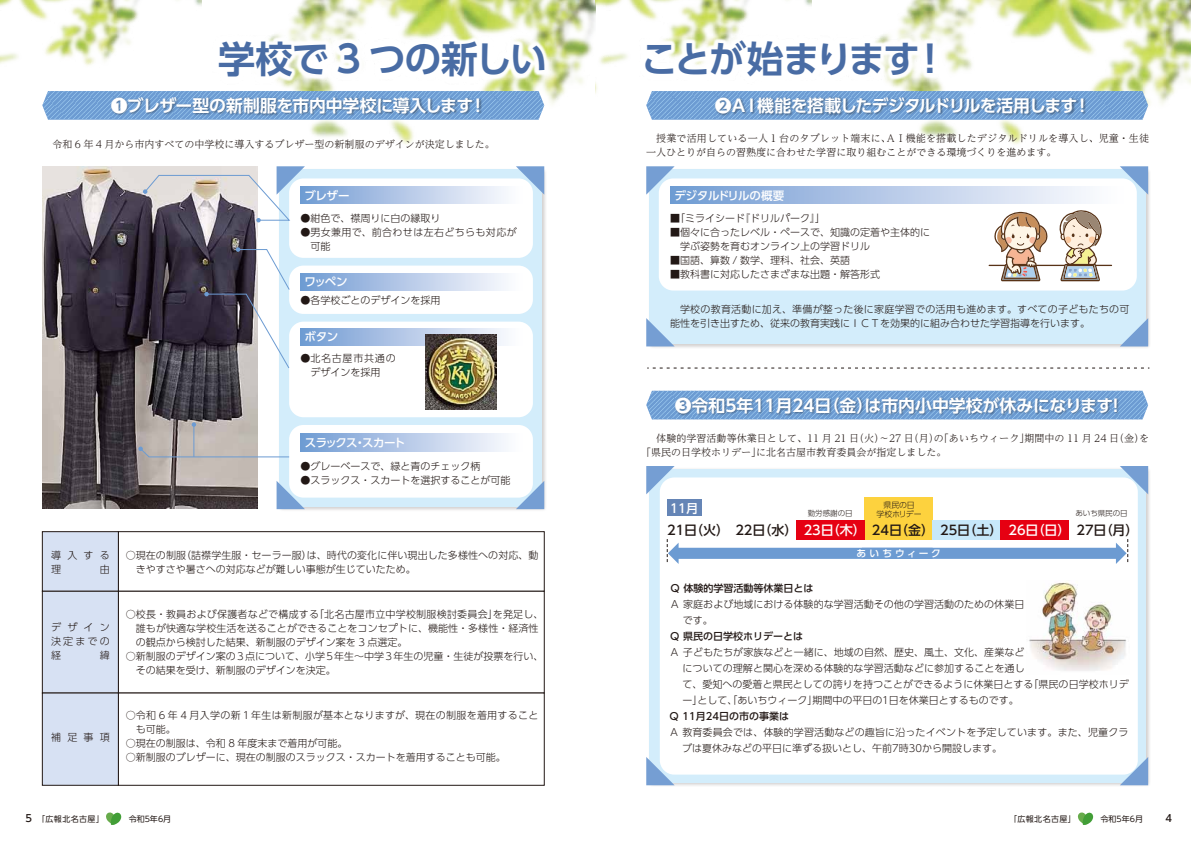
<style>
.page{position:relative;width:1191px;height:842px;background:#fff}
.page>*{position:absolute;margin:0;border:0;box-sizing:border-box;transform-origin:0 0}
.t1{font:700 37px "UD Shin Go Pro De";letter-spacing:-.055em;color:#496ca4}
.t2{font:700 37px "UD Shin Go Pro De";letter-spacing:-.025em;color:#496ca4}
.t3{font:700 16.9px "UD Shin Go Pro De";color:#fff}
.t4{font:700 16.9px "UD Shin Go Pro De";letter-spacing:-.06em;color:#fff}
.t5{font:700 16.9px "UD Shin Go Pro De";letter-spacing:-.02em;color:#fff}
.t6{font:500 13px "UD Shin Go Pro";letter-spacing:-.005em;color:#221815}
.t7{font:500 12.3px "UD Shin Go Pro";color:#fff}
.t8{font:500 11.5px "UD Shin Go Pro";letter-spacing:-.045em;color:#fff}
.t9{font:500 11.5px "UD Shin Go Pro";letter-spacing:-.025em;color:#fff}
.t10{font:300 10px/14px "UD Shin Go Pro";letter-spacing:.005em;color:#221815}
.t11{font:300 10px/14px "UD Reimin Pro";color:#221815}
.t12{font:300 10px/14px "UD Shin Go Pro";letter-spacing:.025em;color:#221815}
.t13{font:300 10px/14px "UD Shin Go Pro";letter-spacing:.03em;color:#221815}
.t14{font:500 10px "UD Shin Go Pro";color:#221815}
.t15{font:300 10px/14px "UD Shin Go Pro";letter-spacing:.035em;color:#221815}
.t16{font:300 10px/14px "UD Shin Go Pro";letter-spacing:.075em;color:#221815;text-align:center}
.t17{font:500 9.7px "UD Shin Go Pro";color:#fff}
.t18{font:8px "UD Shin Go Pro";letter-spacing:.025em;color:#221815}
.t19{font:300 7.9px/8.9px "UD Shin Go Pro";letter-spacing:-.01em;color:#221815;text-align:center}
.t20{font:300 7.5px "UD Shin Go Pro";color:#221815}
.s1{color:#fff}
.s2{font-weight:500;font-size:10px}
</style>
<div class="page">
<img style="left:920px;top:0;width:271px;height:167px">
<img style="left:310px;top:127px;width:235px;height:40px">
<img style="left:0;top:0;width:139px;height:169px">
<div style="left:42px;top:531px;width:77px;height:60px;background:#d7e1f3;border:1px solid #221815"></div>
<div style="left:118px;top:531px;width:426px;height:60px;background:#fff;border:1px solid #221815"></div>
<div style="left:42px;top:591px;width:77px;height:102px;background:#d7e1f3;border:1px solid #221815"></div>
<div style="left:118px;top:591px;width:426px;height:102px;background:#fff;border:1px solid #221815"></div>
<div style="left:42px;top:693px;width:77px;height:92px;background:#d7e1f3;border:1px solid #221815"></div>
<div style="left:118px;top:693px;width:426px;height:92px;background:#fff"></div>
<img style="left:277px;top:167px;width:269px;height:343px">
<div style="left:279px;top:169px;width:262px;height:337px;background:#d3edfb"></div>
<svg style="left:516px;top:166px;width:28px;height:29px"></svg>
<svg style="left:516px;top:481px;width:28px;height:28px"></svg>
<svg style="left:276px;top:481px;width:29px;height:28px"></svg>
<div style="left:289px;top:178px;width:244px;height:80px;background:#fff;border-radius:14px"></div>
<img style="left:647px;top:167px;width:503px;height:181px">
<div style="left:649px;top:169px;width:496px;height:175px;background:#d3edfb"></div>
<svg style="left:1119px;top:166px;width:29px;height:29px"></svg>
<svg style="left:646px;top:166px;width:28px;height:29px"></svg>
<svg style="left:1119px;top:318px;width:29px;height:28px"></svg>
<svg style="left:646px;top:318px;width:28px;height:28px"></svg>
<div style="left:659px;top:178px;width:477px;height:113px;background:#fff;border-radius:14px"></div>
<img style="left:647px;top:467px;width:503px;height:319px">
<div style="left:649px;top:469px;width:496px;height:313px;background:#d3edfb"></div>
<svg style="left:1119px;top:466px;width:29px;height:28px"></svg>
<svg style="left:646px;top:466px;width:28px;height:28px"></svg>
<svg style="left:1119px;top:757px;width:29px;height:28px"></svg>
<svg style="left:646px;top:757px;width:28px;height:28px"></svg>
<div style="left:660px;top:477px;width:477px;height:298px;background:#fff;border-radius:14px"></div>
<div style="left:289px;top:322px;width:244px;height:95px;background:#fff;border-radius:14px"></div>
<div style="left:289px;top:266px;width:244px;height:48px;background:#fff;border-radius:14px"></div>
<div style="left:289px;top:425px;width:244px;height:73px;background:#fff;border-radius:14px"></div>
<img style="left:43px;top:166px;width:214px;height:342px">
<img style="left:1029px;top:582px;width:97px;height:89px">
<div style="left:300px;top:434px;width:225px;height:17px;background:linear-gradient(to right,#719bd3,#fff)"></div>
<div style="left:300px;top:186px;width:225px;height:18px;background:linear-gradient(to right,#719ad3,#fff)"></div>
<div style="left:670px;top:186px;width:458px;height:18px;background:linear-gradient(to right,#719bd3,#fff)"></div>
<div style="left:300px;top:273px;width:225px;height:18px;background:linear-gradient(to right,#719bd3,#fff)"></div>
<svg style="left:42px;top:91px;width:133px;height:29px;background:#7ba8d9"></svg>
<img style="left:109px;top:96px;width:66px;height:27px">
<svg style="left:988px;top:91px;width:160px;height:29px;background:#7ba7d8"></svg>
<img style="left:988px;top:96px;width:106px;height:26px">
<img style="left:175px;top:0;width:813px;height:127px">
<svg style="left:646px;top:391px;width:502px;height:28px;background:#7ca8d9"></svg>
<img style="left:673px;top:395px;width:449px;height:25px">
<div style="left:300px;top:328px;width:225px;height:18px;background:linear-gradient(to right,#719bd3,#fff)"></div>
<img style="left:425px;top:334px;width:72px;height:75px">
<svg style="left:138px;top:447px;width:152px;height:11px"></svg>
<svg style="left:192px;top:422px;width:4px;height:5px"></svg>
<hr style="left:193px;top:425px;width:1px;height:32px;background:#6c9bd2">
<svg style="left:204px;top:247px;width:86px;height:122px"></svg>
<svg style="left:143px;top:166px;width:162px;height:56px"></svg>
<svg style="left:647px;top:368px;width:502px;height:1px"></svg>
<svg style="left:988px;top:210px;width:124px;height:72px"></svg>
<div style="left:864px;top:497px;width:68px;height:42px;background:#fdd23e"></div>
<div style="left:796px;top:520px;width:68px;height:19px;background:#e60012"></div>
<div style="left:932px;top:520px;width:68px;height:19px;background:#c7e8fa"></div>
<div style="left:1000px;top:520px;width:68px;height:19px;background:#e60012"></div>
<svg style="left:667px;top:539px;width:461px;height:25px"></svg>
<div style="left:667px;top:500px;width:34px;height:16px;background:#6585b6"></div>
<svg style="left:1077px;top:812px;width:16px;height:13px"></svg>
<svg style="left:106px;top:812px;width:16px;height:13px"></svg>
<h1 class="t2" style="left:218px;top:29px;width:330px">学校で 3 つの新しい</h1>
<h1 class="t1" style="left:604px;top:29px;width:346px">　ことが始まります！</h1>
<h2 class="t5" style="left:111px;top:92px;width:377px">❶ブレザー型の新制服を市内中学校に導入します！</h2>
<h2 class="t4" style="left:714px;top:92px;width:377px">❷ＡＩ機能を搭載したデジタルドリルを活用します！</h2>
<p class="t11" style="left:42px;top:136px;width:454px">　令和 6 年 4 月から市内すべての中学校に導入するブレザー型の新制服のデザインが決定しました。</p>
<p class="t11" style="left:646px;top:131px;width:504px">　授業で活用している一人 1 台のタブレット端末に、ＡＩ機能を搭載したデジタルドリルを導入し、児童・生徒一人ひとりが自らの習熟度に合わせた学習に取り組むことができる環境づくりを進めます。</p>
<p class="t8" style="left:305px;top:186px;width:46px">ブレザー</p>
<p class="t10" style="left:300px;top:211px;width:141px">●紺色で、襟周りに白の縁取り</p>
<p class="t15" style="left:310px;top:225px;width:208px;text-indent:-10px">●男女兼用で、前合わせは左右どちらも対応が可能</p>
<p class="t8" style="left:304px;top:272px;width:44px">ワッペン</p>
<p class="t10" style="left:300px;top:293px;width:141px">●各学校ごとのデザインを採用</p>
<p class="t8" style="left:305px;top:328px;width:35px">ボタン</p>
<p class="t16" style="left:300px;top:351px;width:97px">●北名古屋市共通のデザインを採用</p>
<p class="t8" style="left:305px;top:433px;width:102px">スラックス・スカート</p>
<p class="t10" style="left:300px;top:459px;width:181px">●グレーベースで、緑と青のチェック柄</p>
<p class="t10" style="left:300px;top:473px;width:211px">●スラックス・スカートを選択することが可能</p>
<p class="t10" style="left:51px;top:548px;width:60px">導入する理</p>
<p class="t10" style="left:100px;top:562px;width:11px">由</p>
<p class="t10" style="left:51px;top:620px;width:60px;text-align:justify">デザイン決定までの経</p>
<p class="t10" style="left:100px;top:648px;width:11px">緯</p>
<p class="t10" style="left:51px;top:730px;width:60px">補足事項</p>
<p class="t10" style="left:136px;top:548px;width:404px;text-indent:-10px">○現在の制服（詰襟学生服・セーラー服）は、時代の変化に伴い現出した多様性への対応、動きやすさや暑さへの対応などが難しい事態が生じていたため。</p>
<p class="t10" style="left:136px;top:606px;width:409px;text-indent:-10px">○校長・教員および保護者などで構成する「北名古屋市立中学校制服検討委員会」を発足し、誰もが快適な学校生活を送ることができることをコンセプトに、機能性・多様性・経済性の観点から検討した結果、新制服のデザイン案を 3 点選定。</p>
<p class="t10" style="left:136px;top:648px;width:409px;text-indent:-10px">○新制服のデザイン案の3点について、小学5年生～中学3年生の児童・生徒が投票を行い、その結果を受け、新制服のデザインを決定。</p>
<p class="t13" style="left:136px;top:708px;width:404px;text-indent:-10px">○令和 6 年 4 月入学の新１年生は新制服が基本となりますが、現在の制服を着用することも可能。</p>
<p class="t10" style="left:126px;top:736px;width:223px">○現在の制服は、令和 8 年度末まで着用が可能。</p>
<p class="t10" style="left:126px;top:750px;width:381px">○新制服のブレザーに、現在の制服のスラックス・スカートを着用することも可能。</p>
<p class="t9" style="left:674px;top:186px;width:111px">デジタルドリルの概要</p>
<p class="t10" style="left:670px;top:211px;width:156px">■「ミライシード『ドリルパーク』」</p>
<p class="t10" style="left:670px;top:225px;width:261px">■個々に合ったレベル・ペースで、知識の定着や主体的に　学ぶ姿勢を育むオンライン上の学習ドリル</p>
<p class="t10" style="left:670px;top:253px;width:181px">■国語、算数 / 数学、理科、社会、英語</p>
<p class="t10" style="left:670px;top:267px;width:211px">■教科書に対応したさまざまな出題・解答形式</p>
<p class="t12" style="left:670px;top:302px;width:461px">　学校の教育活動に加え、準備が整った後に家庭学習での活用も進めます。すべての子どもたちの可能性を引き出すため、従来の教育実践にＩＣＴを効果的に組み合わせた学習指導を行います。</p>
<h2 class="t3" style="left:674px;top:392px;width:451px">❸令和5年11月24日（金）は市内小中学校が休みになります！</h2>
<p class="t11" style="left:641px;top:430px;width:509px;text-indent:5px">　体験的学習活動等休業日として、11 月 21 日（火）～27 日（月）の「あいちウィーク」期間中の 11 月 24 日（金）を「県民の日学校ホリデー」に北名古屋市教育委員会が指定しました。</p>
<p class="t20" style="left:808px;top:507px;width:46px">勤労感謝の日</p>
<p class="t19" style="left:876px;top:501px;width:47px">県民の日<br>学校ホリデー</p>
<p class="t20" style="left:1075px;top:507px;width:54px">あいち県民の日</p>
<p class="t17" style="left:856px;top:546px;width:86px">あ い ち ウ ィ ー ク</p>
<p class="t7" style="left:670px;top:498px;width:30px">11月</p>
<h3 class="t6" style="left:667px;top:520px;width:473px">21日（火）　22日（水）　<span class="s1">23日（木）</span>　24日（金）　25日（土）　<span class="s1">26日（日）</span>　27日（月）</h3>
<p class="t14" style="left:670px;top:580px;width:145px">Ｑ 体験的学習活動等休業日とは</p>
<p class="t10" style="left:683px;top:596px;width:343px;line-height:16px;text-indent:-13px">Ａ 家庭および地域における体験的な学習活動その他の学習活動のための休業日です。</p>
<p class="t14" style="left:669px;top:628px;width:135px">Ｑ 県民の日学校ホリデーとは</p>
<p class="t10" style="left:682px;top:644px;width:448px;line-height:16px;text-indent:-13px">Ａ 子どもたちが家族などと一緒に、地域の自然、歴史、風土、文化、産業など<br>についての理解と関心を深める体験的な学習活動などに参加することを通し<br>て、愛知への愛着と県民としての誇りを持つことができるように休業日とする「県民の日学校ホリデー」として、「あいちウィーク」期間中の平日の１日を休業日とするものです。</p>
<p class="t14" style="left:669px;top:708px;width:121px">Ｑ 11月24日の市の事業は</p>
<p class="t10" style="left:682px;top:724px;width:448px;line-height:16px;text-indent:-13px">Ａ教育委員会では、体験的学習活動などの趣旨に沿ったイベントを予定しています。また、児童クラブは夏休みなどの平日に準ずる扱いとし、午前7時30から開設します。</p>
<p class="t18" style="left:26px;top:812px;width:80px"><span class="s2">5</span> 「広報北名古屋」</p>
<p class="t18" style="left:129px;top:812px;width:44px">令和5年6月</p>
<p class="t18" style="left:1009px;top:812px;width:68px">「広報北名古屋」</p>
<p class="t18" style="left:1100px;top:812px;width:44px">令和5年6月</p>
<p class="t14" style="left:1165px;top:810px;width:8px">4</p>
</div>
